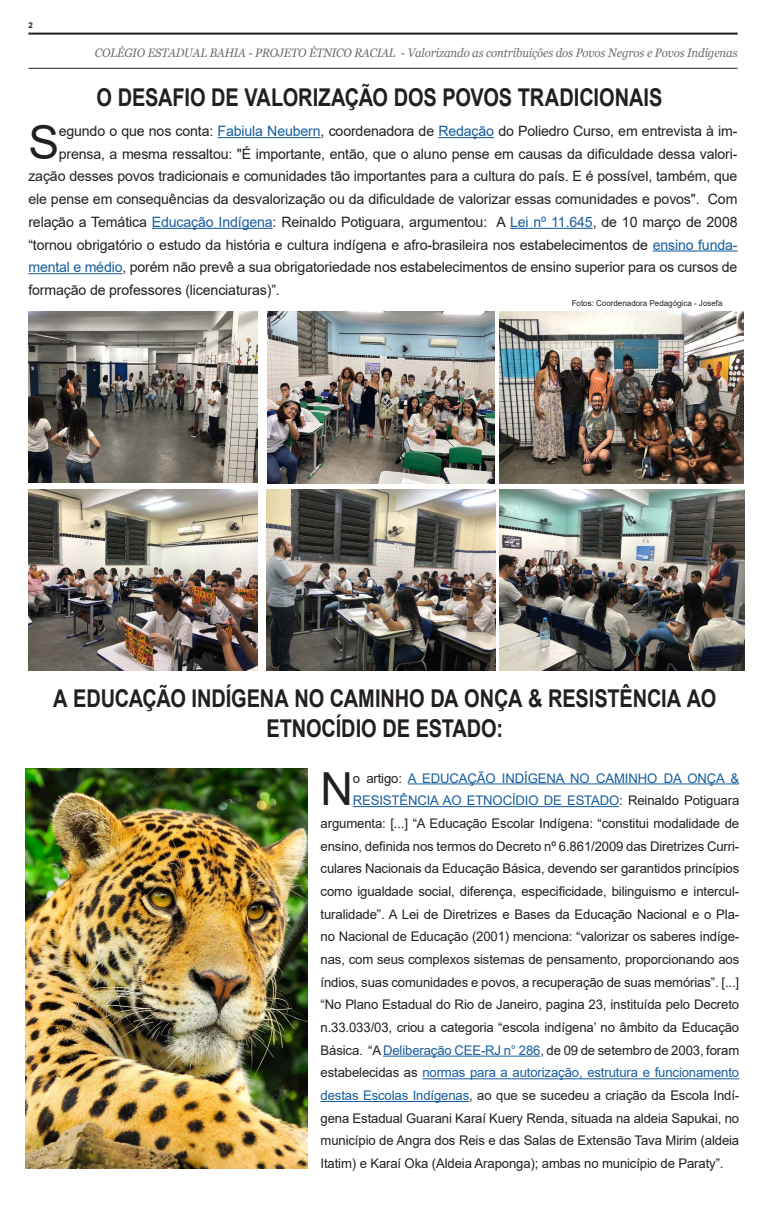
<style>
.page{position:relative;width:766px;height:1205px;background:#fff}
.page>*{position:absolute;margin:0;border:0;box-sizing:border-box;transform-origin:0 0}
._1st_Paragraph{font:46.6px "Arial";color:#231f20}
._1st_Paragraph-2{font:45.6px "Arial";color:#231f20}
.t1{font:700 24.5px/30px "Arial";letter-spacing:-.005em;color:#231f20;text-align:center;scale:.82 1}
._1st_Paragraph-3{font:14.3px "Arial";letter-spacing:-.01em;color:#231f20}
._1st_Paragraph-4{font:13.3px "Arial";letter-spacing:-.01em;color:#231f20}
._1st_Paragraph-5{font:13.3px "Arial";letter-spacing:-.01em;color:#175d9e}
.t2{font:italic 12.2px "Georgia";letter-spacing:-.01em;color:#6c6d70;scale:.93 1}
.BT_____Main{font:8.2px "Arial";color:#231f20}
.t3{font:700 8px "Arial";color:#231f20}
.s1{color:#175d9e}
.s2{color:#231f20}
</style>
<div class="page">
<hr style="left:28px;top:33px;width:709px;height:2px;background:#231f20">
<hr style="left:28px;top:68px;width:709px;height:1px;background:#231f20">
<hr style="left:217px;top:137px;width:103px;height:1px;background:#175d9e">
<hr style="left:438px;top:137px;width:56px;height:1px;background:#175d9e">
<hr style="left:152px;top:228px;width:120px;height:1px;background:#175d9e">
<hr style="left:510px;top:228px;width:82px;height:1px;background:#175d9e">
<hr style="left:652px;top:250px;width:85px;height:1px;background:#175d9e">
<hr style="left:28px;top:273px;width:94px;height:1px;background:#175d9e">
<hr style="left:407px;top:783px;width:332px;height:1px;background:#175d9e">
<hr style="left:352px;top:806px;width:267px;height:1px;background:#175d9e">
<hr style="left:383px;top:1055px;width:157px;height:1px;background:#175d9e">
<hr style="left:422px;top:1078px;width:317px;height:1px;background:#175d9e">
<hr style="left:320px;top:1101px;width:149px;height:1px;background:#175d9e">
<img style="left:26px;top:769px;width:282px;height:399px">
<img style="left:28px;top:312px;width:229px;height:171px">
<img style="left:267px;top:311px;width:227px;height:173px">
<img style="left:499px;top:311px;width:244px;height:173px">
<img style="left:28px;top:490px;width:229px;height:180px">
<img style="left:266px;top:490px;width:229px;height:180px">
<img style="left:499px;top:490px;width:245px;height:180px">
<p class="t3" style="left:28px;top:20px;width:6px">2</p>
<p class="t2" style="left:95px;top:45px;width:692px">COLÉGIO ESTADUAL BAHIA - PROJETO ÉTNICO RACIAL - Valorizando as contribuições dos Povos Negros e Povos Indígenas</p>
<p class="t1" style="left:97px;top:83px;width:691px">O DESAFIO DE VALORIZAÇÃO DOS POVOS TRADICIONAIS</p>
<p class="_1st_Paragraph" style="left:28px;top:110px;width:32px">S</p>
<p class="_1st_Paragraph-3" style="left:59px;top:121px;width:680px">egundo o que nos conta: <span class="s1">Fabiula Neubern</span>, coordenadora de <span class="s1">Redação</span> do Poliedro Curso, em entrevista à im-</p>
<p class="_1st_Paragraph-3" style="left:59px;top:144px;width:680px">prensa, a mesma ressaltou: "É importante, então, que o aluno pense em causas da dificuldade dessa valori-</p>
<p class="_1st_Paragraph-3" style="left:28px;top:167px;width:710px">zação desses povos tradicionais e comunidades tão importantes para a cultura do país. E é possível, também, que</p>
<p class="_1st_Paragraph-3" style="left:28px;top:189px;width:710px">ele pense em consequências da desvalorização ou da dificuldade de valorizar essas comunidades e povos". Com</p>
<p class="_1st_Paragraph-3" style="left:28px;top:212px;width:710px">relação a Temática <span class="s1">Educação Indígena</span>: Reinaldo Potiguara, argumentou: A <span class="s1">Lei nº 11.645</span>, de 10 março de 2008</p>
<p class="_1st_Paragraph-3" style="left:28px;top:235px;width:710px">“tornou obrigatório o estudo da história e cultura indígena e afro-brasileira nos estabelecimentos de <span class="s1">ensino funda-</span></p>
<p class="_1st_Paragraph-3" style="left:28px;top:257px;width:710px"><span class="s1">mental e médio</span>, porém não prevê a sua obrigatoriedade nos estabelecimentos de ensino superior para os cursos de</p>
<p class="_1st_Paragraph-3" style="left:28px;top:280px;width:253px">formação de professores (licenciaturas)”.</p>
<p class="BT_____Main" style="left:571px;top:298px;width:152px">Fotos: Coordenadora Pedagógica - Josefa</p>
<p class="t1" style="left:53px;top:684px;width:809px">A EDUCAÇÃO INDÍGENA NO CAMINHO DA ONÇA &amp; RESISTÊNCIA AO<br>ETNOCÍDIO DE ESTADO:</p>
<p class="_1st_Paragraph-2" style="left:320px;top:758px;width:34px">N</p>
<p class="_1st_Paragraph-5" style="left:352px;top:769px;width:388px"><span class="s2">o artigo:</span> A EDUCAÇÃO INDÍGENA NO CAMINHO DA ONÇA &amp;</p>
<p class="_1st_Paragraph-5" style="left:352px;top:791px;width:388px">RESISTÊNCIA AO ETNOCÍDIO DE ESTADO<span class="s2">: Reinaldo Potiguara</span></p>
<p class="_1st_Paragraph-4" style="left:320px;top:814px;width:420px">argumenta: [...] “A Educação Escolar Indígena: “constitui modalidade de</p>
<p class="_1st_Paragraph-4" style="left:320px;top:837px;width:420px">ensino, definida nos termos do Decreto nº 6.861/2009 das Diretrizes Curri-</p>
<p class="_1st_Paragraph-4" style="left:320px;top:859px;width:420px">culares Nacionais da Educação Básica, devendo ser garantidos princípios</p>
<p class="_1st_Paragraph-4" style="left:320px;top:882px;width:420px">como igualdade social, diferença, especificidade, bilinguismo e intercul-</p>
<p class="_1st_Paragraph-4" style="left:320px;top:905px;width:420px">turalidade”. A Lei de Diretrizes e Bases da Educação Nacional e o Pla-</p>
<p class="_1st_Paragraph-4" style="left:320px;top:927px;width:420px">no Nacional de Educação (2001) menciona: “valorizar os saberes indíge-</p>
<p class="_1st_Paragraph-4" style="left:320px;top:950px;width:420px">nas, com seus complexos sistemas de pensamento, proporcionando aos</p>
<p class="_1st_Paragraph-4" style="left:320px;top:973px;width:420px">índios, suas comunidades e povos, a recuperação de suas memórias”. [...]</p>
<p class="_1st_Paragraph-4" style="left:320px;top:995px;width:420px">“No Plano Estadual do Rio de Janeiro, pagina 23, instituída pelo Decreto</p>
<p class="_1st_Paragraph-4" style="left:320px;top:1018px;width:420px">n.33.033/03, criou a categoria “escola indígena’ no âmbito da Educação</p>
<p class="_1st_Paragraph-4" style="left:320px;top:1041px;width:420px">Básica. “A <span class="s1">Deliberação CEE-RJ n° 286</span>, de 09 de setembro de 2003, foram</p>
<p class="_1st_Paragraph-5" style="left:320px;top:1063px;width:420px"><span class="s2">estabelecidas as</span> normas para a autorização, estrutura e funcionamento</p>
<p class="_1st_Paragraph-4" style="left:320px;top:1086px;width:420px"><span class="s1">destas Escolas Indígenas</span>, ao que se sucedeu a criação da Escola Indí-</p>
<p class="_1st_Paragraph-4" style="left:320px;top:1109px;width:420px">gena Estadual Guarani Karaí Kuery Renda, situada na aldeia Sapukai, no</p>
<p class="_1st_Paragraph-4" style="left:320px;top:1131px;width:420px">município de Angra dos Reis e das Salas de Extensão Tava Mirim (aldeia</p>
<p class="_1st_Paragraph-4" style="left:320px;top:1154px;width:404px">Itatim) e Karaí Oka (Aldeia Araponga); ambas no município de Paraty”.</p>
</div>
